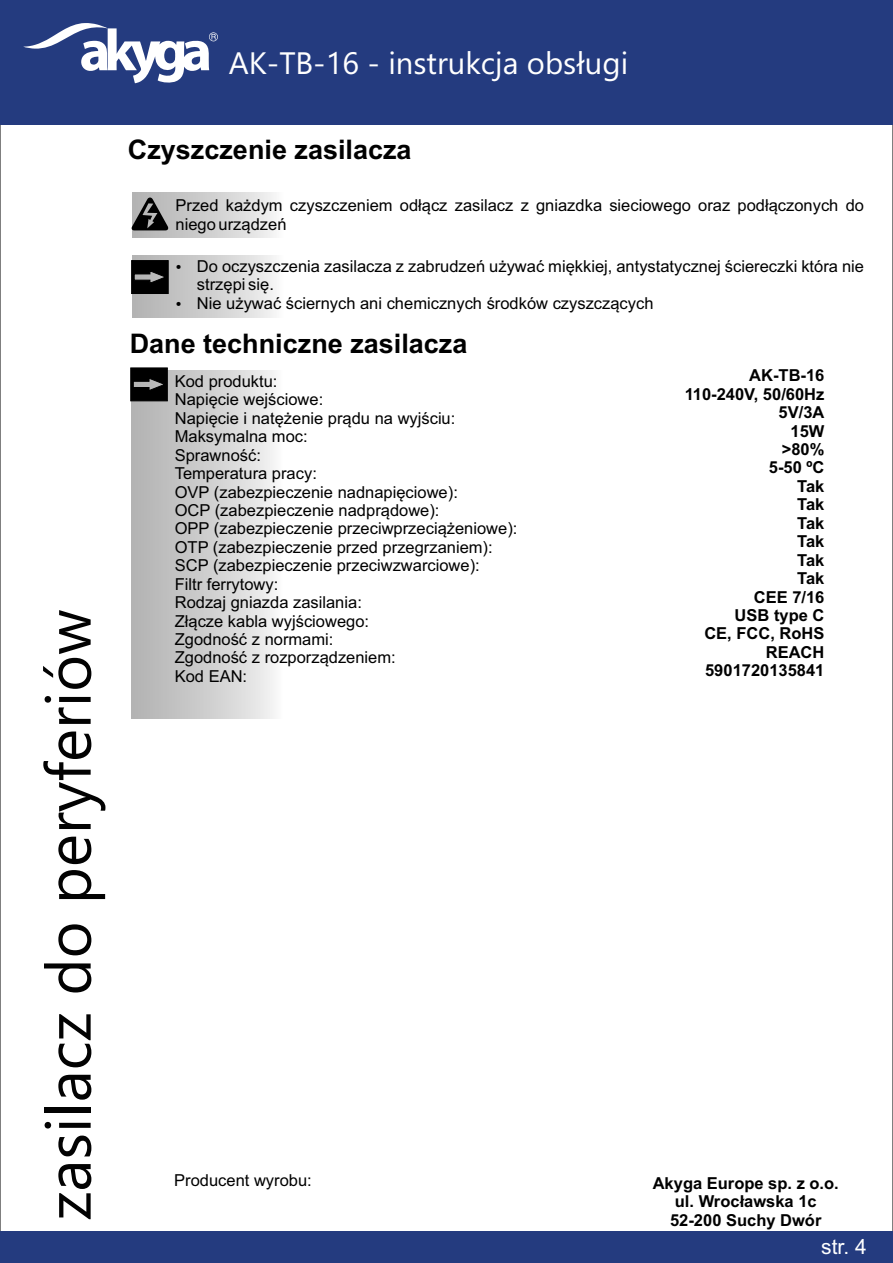
<style>
.page{position:relative;width:893px;height:1263px;background:#fff}
.page>*{position:absolute;margin:0;border:0;box-sizing:border-box;transform-origin:0 0}
.t1{font:63px "Ebrima";color:#020202}
.t2{font:31.05px "Ebrima";color:#fff}
.t3{font:700 27px "Arial";color:#000}
.t4{font:21px "Arial";color:#fff}
.t5{font:16.5px/18.5px "Arial";color:#000}
.t6{font:700 16.5px/18.5px "Arial";color:#000;text-align:center}
</style>
<div class="page">
<div style="left:131px;top:370px;width:152px;height:348px;background:linear-gradient(to right,#aeaeae,#f3f3f3)"></div>
<div style="left:0;top:0;width:893px;height:124px;background:#243b7f"></div>
<svg style="left:23px;top:23px;width:195px;height:60px"></svg>
<div style="left:0;top:1231px;width:893px;height:31px;background:#243b7f"></div>
<svg style="left:130px;top:367px;width:38px;height:35px"></svg>
<div style="left:132px;top:255px;width:151px;height:62px;background:linear-gradient(to right,#aeaeae,#f3f3f3)"></div>
<svg style="left:131px;top:260px;width:38px;height:34px"></svg>
<div style="left:132px;top:193px;width:151px;height:45px;background:linear-gradient(to right,#aeaeae,#f3f3f3)"></div>
<svg style="left:132px;top:197px;width:36px;height:33px"></svg>
<svg style="left:177px;top:265px;width:4px;height:4px"></svg>
<svg style="left:177px;top:302px;width:4px;height:4px"></svg>
<h1 class="t1" style="left:45px;top:1220px;width:612px;rotate:-90deg">zasilacz do peryferiów</h1>
<h2 class="t2" style="left:229px;top:51px;width:401px">AK-TB-16 - instrukcja obsługi</h2>
<h3 class="t3" style="left:128px;top:139px;width:285px">Czyszczenie zasilacza</h3>
<p class="t5" style="left:176px;top:198px;width:690px">Przed każdym czyszczeniem odłącz zasilacz z gniazdka sieciowego oraz podłączonych do niego urządzeń</p>
<p class="t5" style="left:197px;top:258px;width:669px">Do oczyszczenia zasilacza z zabrudzeń używać miękkiej, antystatycznej ściereczki która nie strzępi się.<br>Nie używać ściernych ani chemicznych środków czyszczących</p>
<h3 class="t3" style="left:130px;top:333px;width:339px">Dane techniczne zasilacza</h3>
<p class="t5" style="left:175px;top:373px;width:344px">Kod produktu :<br>Napięcie wejściowe :<br>Napięcie i natężenie prądu na wyjściu:<br>Maksymalna moc :<br>Sprawność :<br>Temperatura pracy:<br>OVP (zabezpieczenie nadnapięciowe) :<br>OCP (zabezpieczenie nadprądowe) :<br>OPP (zabezpieczenie przeciwprzeciążeniowe) :<br>OTP (zabezpieczenie przed przegrzaniem) :<br>SCP (zabezpieczenie przeciwzwarciowe) :<br>Filtr ferrytowy:<br>Rodzaj gniazda zasilania :<br>Złącze kabla wyjściowego :<br>Zgodność z normami :<br>Zgodność z rozporządzeniem:<br>Kod EAN :</p>
<p class="t6" style="left:685px;top:368px;width:141px;text-align:right">AK-TB-16<br>110-240V, 50/60Hz<br>5V/3A<br>15W<br>&gt;80%<br>5-50 ºC<br>Tak<br>Tak<br>Tak<br>Tak<br>Tak<br>Tak<br>CEE 7/16<br>USB type C<br>CE, FCC, RoHS<br>REACH<br>5901720135841</p>
<p class="t5" style="left:174px;top:1172px;width:139px">Producent wyrobu:</p>
<p class="t6" style="left:653px;top:1175px;width:188px">Akyga Europe sp. z o.o. ul. Wrocławska 1c</p>
<p class="t6" style="left:670px;top:1212px;width:153px">52-200 Suchy Dwór</p>
<p class="t4" style="left:821px;top:1239px;width:47px">str. 4</p>
</div>
